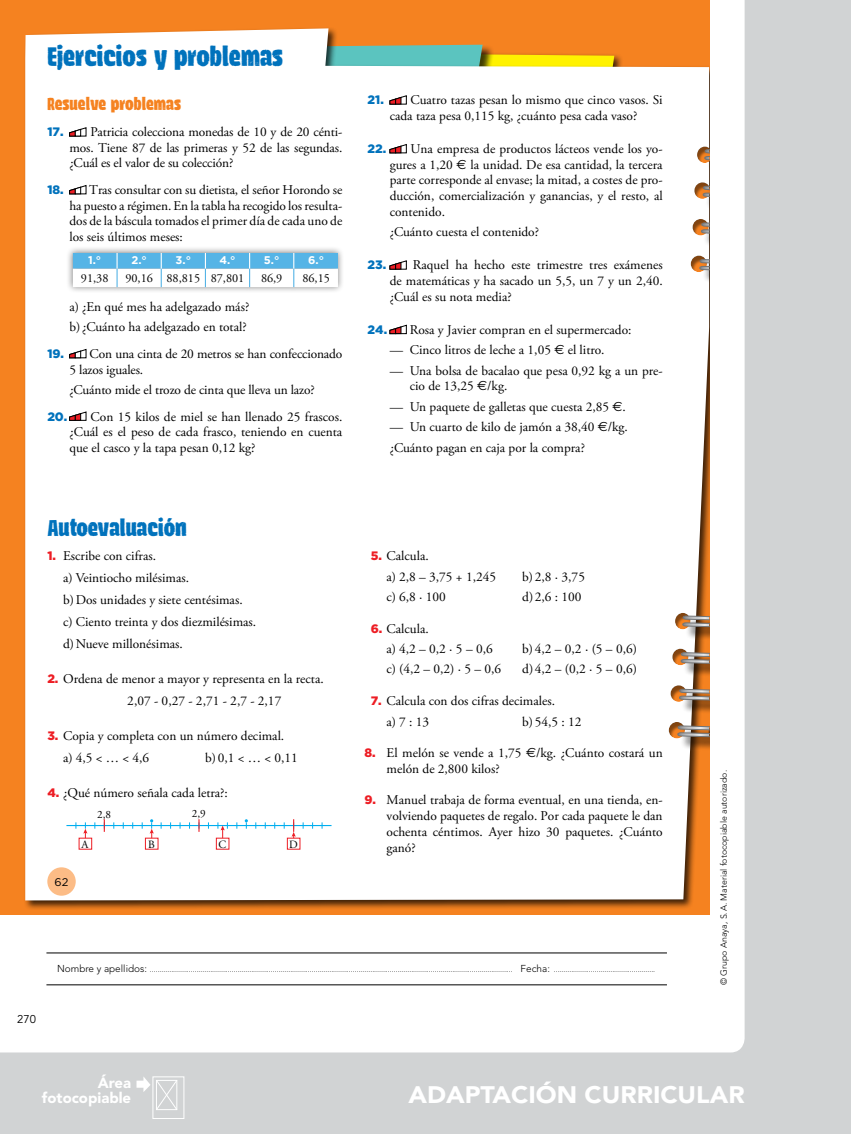
<style>
.page{position:relative;width:851px;height:1134px;background:#fff}
.page>*{position:absolute;margin:0;border:0;box-sizing:border-box;transform-origin:0 0}
.t1{font:700 31.12px "Navaja";color:#0072bc}
.t2{font:700 26.75px "Navaja";color:#0072bc}
.t3{font:900 23.75px "Avenir LT Std";color:#fff;scale:1.06 1}
.t4{font:700 20px "Navaja";color:#f58220}
.t5{font:900 14.88px/14.9px "Avenir LT Std";color:#fff;text-align:right}
.t6{font:13.38px/15.8px "Adobe Garamond Pro";color:#000}
.t7{font:12.25px "Adobe Garamond Pro";color:#000}
.t8{font:11.25px "Avenir LT Std";color:#000}
.t9{font:700 11.12px "Gotham";color:#fff}
.t10{font:11.12px "Adobe Garamond Pro";color:#000}
.t11{font:11.12px "Gotham";color:#000}
.t12{font:300 8.75px "Avenir LT Std";color:#000}
.t13{font:300 7.5px "Avenir LT Std";color:#000}
.s1{font-family:"Gotham";font-weight:900;font-size:12.25px;color:#0072bc}
.s2{font-family:"Euro Sans Std"}
.s3{font-family:"Gotham";font-weight:900;font-size:12.25px;color:#ed1d24}
.s4{font-size:10px}
</style>
<div class="page">
<div style="left:0;top:0;width:850px;height:1134px;background:#d1d3d4"></div>
<div style="left:0;top:0;width:744px;height:1052px;background:#fff"></div>
<div style="left:152px;top:1076px;width:32px;height:43px;border:1px solid #fff"></div>
<svg style="left:136px;top:1076px;width:42px;height:35px"></svg>
<hr style="left:46px;top:953px;width:620px;height:1px;background:#000">
<hr style="left:46px;top:984px;width:620px;height:1px;background:#000">
<div style="left:0;top:0;width:709px;height:914px;background:#f58220"></div>
<div style="left:25px;top:28px;width:684px;height:872px;background:#fff"></div>
<hr style="left:706px;top:158px;width:3px;height:16px;background:#fff">
<svg style="left:696px;top:144px;width:13px;height:20px"></svg>
<div style="left:704px;top:195px;width:5px;height:16px;background:#fefefe"></div>
<svg style="left:693px;top:181px;width:16px;height:18px"></svg>
<div style="left:703px;top:231px;width:6px;height:17px;background:#000;opacity:.75"></div>
<svg style="left:691px;top:216px;width:18px;height:20px"></svg>
<div style="left:701px;top:268px;width:8px;height:16px;background:#000;opacity:.75"></div>
<svg style="left:690px;top:253px;width:19px;height:20px"></svg>
<div style="left:684px;top:624px;width:25px;height:17px;background:#000;opacity:.75"></div>
<svg style="left:674px;top:610px;width:35px;height:20px"></svg>
<div style="left:682px;top:661px;width:27px;height:16px;background:#000;opacity:.75"></div>
<svg style="left:671px;top:647px;width:38px;height:19px"></svg>
<div style="left:681px;top:698px;width:28px;height:16px;background:#000;opacity:.75"></div>
<svg style="left:669px;top:683px;width:40px;height:19px"></svg>
<div style="left:679px;top:734px;width:30px;height:17px;background:#000;opacity:.75"></div>
<svg style="left:668px;top:719px;width:41px;height:22px"></svg>
<svg style="left:245px;top:819px;width:3px;height:10px"></svg>
<hr style="left:66px;top:825px;width:265px;height:1px;background:#00aeef">
<svg style="left:104px;top:819px;width:1px;height:13px"></svg>
<svg style="left:198px;top:819px;width:2px;height:13px"></svg>
<svg style="left:76px;top:822px;width:20px;height:28px"></svg>
<svg style="left:142px;top:819px;width:20px;height:31px"></svg>
<svg style="left:216px;top:822px;width:13px;height:28px"></svg>
<svg style="left:284px;top:819px;width:20px;height:31px"></svg>
<div style="left:47px;top:867px;width:29px;height:29px;background:#fcbc86;border-radius:50%"></div>
<svg style="left:69px;top:127px;width:17px;height:9px"></svg>
<svg style="left:69px;top:185px;width:17px;height:9px"></svg>
<div style="left:66px;top:246px;width:279px;height:48px;background:#000;opacity:.5"></div>
<svg style="left:73px;top:253px;width:265px;height:34px;background:#b0dbf2"></svg>
<svg style="left:69px;top:349px;width:17px;height:9px"></svg>
<svg style="left:69px;top:412px;width:17px;height:9px"></svg>
<svg style="left:317px;top:45px;width:297px;height:59px;background:#dde5c8"></svg>
<svg style="left:389px;top:144px;width:17px;height:9px"></svg>
<svg style="left:389px;top:260px;width:17px;height:9px"></svg>
<svg style="left:389px;top:325px;width:17px;height:9px"></svg>
<p class="t1" style="left:47px;top:42px;width:237px">Ejercicios y problemas</p>
<p class="t4" style="left:47px;top:94px;width:135px">Resuelve problemas</p>
<p class="t6" style="left:69px;top:125px;width:274px;text-align:justify;text-indent:-22px"><span class="s1">17.</span> Patricia colecciona monedas de 10 y de 20 cénti&shy;mos. Tiene 87 de las primeras y 52 de las segundas. ¿Cuál es el valor de su colección?</p>
<p class="t6" style="left:69px;top:182px;width:274px;text-align:justify;text-indent:-22px"><span class="s1">18.</span> Tras consultar con su dietista, el señor Horondo se ha puesto a régimen. En la tabla ha recogido los resulta&shy;dos de la báscula tomados el primer día de cada uno de los seis últimos meses:</p>
<p class="t9" style="left:88px;top:253px;width:15px">1.°</p>
<p class="t9" style="left:131px;top:253px;width:17px">2.°</p>
<p class="t9" style="left:176px;top:253px;width:17px">3.°</p>
<p class="t9" style="left:219px;top:253px;width:18px">4.°</p>
<p class="t9" style="left:264px;top:253px;width:17px">5.°</p>
<p class="t9" style="left:308px;top:253px;width:17px">6.°</p>
<p class="t7" style="left:81px;top:271px;width:29px">91,38</p>
<p class="t7" style="left:125px;top:271px;width:120px">90,16 88,815 87,801</p>
<p class="t7" style="left:261px;top:271px;width:23px">86,9</p>
<p class="t7" style="left:302px;top:271px;width:29px">86,15</p>
<p class="t6" style="left:69px;top:297px;width:181px;line-height:20.4px">a) ¿En qué mes ha adelgazado más? b)¿Cuánto ha adelgazado en total?</p>
<p class="t6" style="left:69px;top:346px;width:274px;text-indent:-22px"><span class="s1">19.</span> Con una cinta de 20 metros se han confeccionado<br>5 lazos iguales.</p>
<p class="t6" style="left:69px;top:382px;width:247px">¿Cuánto mide el trozo de cinta que lleva un lazo?</p>
<p class="t6" style="left:69px;top:409px;width:274px;text-align:justify;text-indent:-22px"><span class="s1">20.</span> Con 15 kilos de miel se han llenado 25 frascos. ¿Cuál es el peso de cada frasco, teniendo en cuenta que el casco y la tapa pesan 0,12 kg?</p>
<p class="t6" style="left:367px;top:93px;width:296px;text-align:center"><span class="s1">21.</span> Cuatro tazas pesan lo mismo que cinco vasos. Si cada taza pesa 0,115 kg, ¿cuánto pesa cada vaso?</p>
<p class="t6" style="left:389px;top:141px;width:274px;text-align:justify;text-indent:-22px"><span class="s1">22.</span> Una empresa de productos lácteos vende los yo&shy;gures a 1,20 <span class="s2">€</span> la unidad. De esa cantidad, la tercera parte corresponde al envase; la mitad, a costes de pro&shy;ducción, comercialización y ganancias, y el resto, al contenido.</p>
<p class="t6" style="left:389px;top:225px;width:151px">¿Cuánto cuesta el contenido?</p>
<p class="t6" style="left:389px;top:258px;width:274px;text-align:justify;text-indent:-22px"><span class="s1">23.</span> Raquel ha hecho este trimestre tres exámenes de matemáticas y ha sacado un 5,5, un 7 y un 2,40. ¿Cuál es su nota media?</p>
<p class="t6" style="left:367px;top:322px;width:265px"><span class="s1">24.</span> Rosa y Javier compran en el supermercado:</p>
<p class="t6" style="left:389px;top:343px;width:216px">— Cinco litros de leche a 1,05 <span class="s2">€</span> el litro.</p>
<p class="t6" style="left:409px;top:363px;width:254px;text-indent:-20px">— Una bolsa de bacalao que pesa 0,92 kg a un pre&shy;cio de 13,25 <span class="s2">€</span>/kg.</p>
<p class="t6" style="left:389px;top:399px;width:238px">— Un paquete de galletas que cuesta 2,85 <span class="s2">€</span>.</p>
<p class="t6" style="left:389px;top:417px;width:240px;line-height:20.5px">— Un cuarto de kilo de jamón a 38,40 <span class="s2">€</span>/kg. ¿Cuánto pagan en caja por la compra?</p>
<p class="t2" style="left:47px;top:515px;width:141px">Autoevaluación</p>
<p class="t6" style="left:63px;top:545px;width:195px;line-height:22.1px;text-indent:-16px"><span class="s3">1.</span> Escribe con cifras.<br>a) Veintiocho milésimas.<br>b)Dos unidades y siete centésimas.<br>c) Ciento treinta y dos diezmilésimas. d)Nueve millonésimas.</p>
<p class="t6" style="left:127px;top:668px;width:198px;line-height:22.1px;text-indent:-80px"><span class="s3">2.</span> Ordena de menor a mayor y representa en la recta.<br>2,07 - 0,27 - 2,71 - 2,7 - 2,17</p>
<p class="t6" style="left:63px;top:725px;width:223px;line-height:22.1px;text-indent:-16px"><span class="s3">3.</span> Copia y completa con un número decimal. a) 4,5 &lt; … &lt; 4,6</p>
<p class="t6" style="left:205px;top:750px;width:94px">b)0,1 &lt; … &lt; 0,11</p>
<p class="t6" style="left:47px;top:785px;width:182px"><span class="s3">4.</span> ¿Qué número señala cada letra?:</p>
<p class="t10" style="left:97px;top:807px;width:15px">2,8</p>
<p class="t10" style="left:82px;top:837px;width:8px">A</p>
<p class="t10" style="left:192px;top:807px;width:15px">2,9</p>
<p class="t10" style="left:148px;top:837px;width:8px">B</p>
<p class="t10" style="left:218px;top:837px;width:9px">C</p>
<p class="t10" style="left:289px;top:837px;width:10px">D</p>
<p class="t11" style="left:55px;top:875px;width:15px">62</p>
<p class="t6" style="left:386px;top:546px;width:111px;line-height:20.5px;text-indent:-16px"><span class="s3">5.</span> Calcula.<br>a) 2,8 – 3,75 + 1,245</p>
<p class="t6" style="left:522px;top:569px;width:64px">b)2,8 · 3,75</p>
<p class="t6" style="left:386px;top:589px;width:61px">c) 6,8 · 100</p>
<p class="t6" style="left:522px;top:589px;width:61px">d)2,6 : 100</p>
<p class="t6" style="left:386px;top:618px;width:108px;line-height:20.5px;text-indent:-16px"><span class="s3">6.</span> Calcula.<br>a) 4,2 – 0,2 · 5 – 0,6</p>
<p class="t6" style="left:522px;top:641px;width:116px">b)4,2 – 0,2 · (5 – 0,6)</p>
<p class="t6" style="left:386px;top:662px;width:116px">c) (4,2 – 0,2) · 5 – 0,6</p>
<p class="t6" style="left:522px;top:662px;width:116px">d)4,2 – (0,2 · 5 – 0,6)</p>
<p class="t6" style="left:386px;top:691px;width:170px;line-height:20.5px;text-indent:-16px"><span class="s3">7.</span> Calcula con dos cifras decimales. a) 7 : 13</p>
<p class="t6" style="left:522px;top:714px;width:61px">b)54,5 : 12</p>
<p class="t6" style="left:386px;top:745px;width:277px;text-indent:-22px"><span class="s3">8.</span> El melón se vende a 1,75 <span class="s2">€</span>/kg. ¿Cuánto costará un melón de 2,800 kilos?</p>
<p class="t6" style="left:386px;top:793px;width:277px;text-align:justify;text-indent:-22px"><span class="s3">9.</span> Manuel trabaja de forma eventual, en una tienda, en&shy;volviendo paquetes de regalo. Por cada paquete le dan ochenta céntimos. Ayer hizo 30 paquetes. ¿Cuánto ganó?</p>
<p class="t8" style="left:17px;top:1013px;width:20px">270</p>
<p class="t13" style="left:57px;top:965px;width:599px"><span class="s4">Nombre y apellidos:</span> .......................................................................................................................................................................................... <span class="s4">Fecha:</span> ....................................................</p>
<p class="t12" style="left:718px;top:985px;width:217px;rotate:-90deg">© Grupo Anaya, S.A. Material fotocopiable autorizado.</p>
<p class="t5" style="left:42px;top:1075px;width:91px">Área fotocopiable</p>
<h3 class="t3" style="left:408px;top:1080px;width:318px">ADAPTACIÓN CURRICULAR</h3>
</div>
